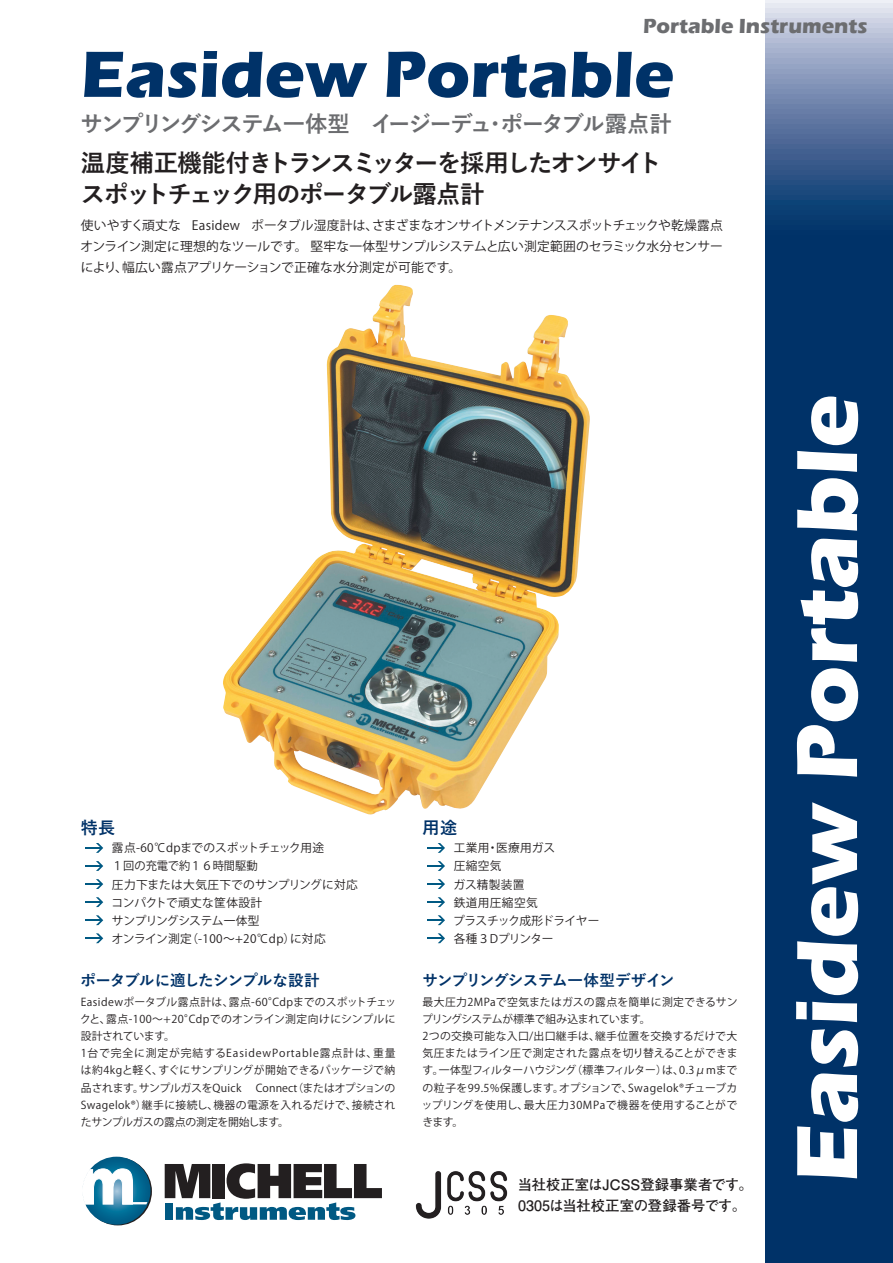
<style>
.page{position:relative;width:893px;height:1263px;background:#fff}
.page>*{position:absolute;margin:0;border:0;box-sizing:border-box;transform-origin:0 0}
.t1{font:700 89.85px "Eras ITC";color:#fff}
.t2{font:700 67.65px "Eras ITC";color:#003268}
.t3{font:700 24.45px "Yu Gothic";letter-spacing:-.075em;color:#231f20}
.t4{font:700 22.35px "Yu Gothic";letter-spacing:-.08em;color:#6c6d70}
.t5{font:700 21px "Eras ITC";color:#6c6d70}
.t6{font:700 16.95px "Yu Gothic";color:#003268}
.リード文{font:700 15.45px "Yu Gothic";letter-spacing:-.05em;color:#003268}
.t7{font:700 14.4px/21.3px "Futo Go B101 Pro";color:#231f20}
.t8{font:12.75px/21.3px "Koz Go Pr 6 N";letter-spacing:.01em;color:#231f20;text-align:justify}
.t9{font:11.7px "Koz Go Pr 6 N";letter-spacing:.03em;color:#231f20}
.t10{font:11.7px "Koz Go Pr 6 N";letter-spacing:.025em;color:#231f20}
.t11{font:11.7px "Koz Go Pr 6 N";letter-spacing:-.035em;color:#231f20}
.t12{font:11.7px "Koz Go Pr 6 N";color:#231f20;scale:.96 1}
.t13{font:11.7px "Koz Go Pr 6 N";letter-spacing:-.03em;color:#231f20}
.t14{font:11.7px "Koz Go Pr 6 N";letter-spacing:-.04em;color:#231f20}
.t15{font:11.7px "Koz Go Pr 6 N";color:#231f20}
.t16{font:11.7px "Koz Go Pr 6 N";letter-spacing:-.025em;color:#231f20}
.リード文-2{font:10.8px/17.2px "Koz Go Pr 6 N";letter-spacing:.005em;color:#231f20;text-align:justify}
</style>
<div class="page">
<svg style="left:765px;top:0;width:128px;height:1263px"></svg>
<svg style="left:82px;top:1157px;width:69px;height:68px"></svg>
<svg style="left:165px;top:1163px;width:217px;height:57px"></svg>
<svg style="left:82px;top:1169px;width:65px;height:35px"></svg>
<img style="left:415px;top:1171px;width:93px;height:48px">
<svg style="left:86px;top:843px;width:17px;height:10px"></svg>
<svg style="left:86px;top:861px;width:17px;height:10px"></svg>
<svg style="left:86px;top:879px;width:17px;height:10px"></svg>
<svg style="left:86px;top:897px;width:17px;height:10px"></svg>
<svg style="left:86px;top:915px;width:17px;height:10px"></svg>
<svg style="left:86px;top:933px;width:17px;height:10px"></svg>
<svg style="left:427px;top:843px;width:18px;height:10px"></svg>
<svg style="left:427px;top:861px;width:18px;height:10px"></svg>
<svg style="left:427px;top:879px;width:18px;height:10px"></svg>
<svg style="left:427px;top:897px;width:18px;height:10px"></svg>
<svg style="left:427px;top:915px;width:18px;height:10px"></svg>
<svg style="left:427px;top:933px;width:18px;height:10px"></svg>
<img style="left:223px;top:285px;width:367px;height:530px">
<p class="t5" style="left:643px;top:14px;width:226px">Portable Instruments</p>
<p class="t2" style="left:81px;top:35px;width:595px">Easidew Portable</p>
<p class="t4" style="left:81px;top:111px;width:593px">サンプリングシステム一体型　イージーデュ・ポータブル露点計</p>
<p class="t3" style="left:81px;top:149px;width:583px">温度補正機能付きトランスミッターを採用したオンサイト</p>
<p class="t3" style="left:81px;top:180px;width:405px">スポットチェック用のポータブル露点計</p>
<p class="t8" style="left:81px;top:214px;width:644px">使いやすく頑丈な Easidew ポータブル湿度計は、さまざまなオンサイトメンテナンススポットチェックや乾燥露点オンライン測定に理想的なツールです。 堅牢な一体型サンプルシステムと広い測定範囲のセラミック水分センサーにより、幅広い露点アプリケーションで正確な水分測定が可能です。</p>
<p class="t6" style="left:81px;top:818px;width:36px">特長</p>
<p class="t11" style="left:112px;top:841px;width:214px">露点-60℃dpまでのスポットチェック用途</p>
<p class="t12" style="left:112px;top:859px;width:153px">１回の充電で約１６時間駆動</p>
<p class="t9" style="left:112px;top:878px;width:247px">圧力下または大気圧下でのサンプリングに対応</p>
<p class="t9" style="left:112px;top:896px;width:152px">コンパクトで頑丈な筐体設計</p>
<p class="t13" style="left:112px;top:914px;width:149px">サンプリングシステム一体型</p>
<p class="t10" style="left:112px;top:932px;width:215px">オンライン測定（-100～+20℃dp）に対応</p>
<p class="リード文" style="left:81px;top:972px;width:240px">ポータブルに適したシンプルな設計</p>
<p class="リード文-2" style="left:80px;top:993px;width:318px">Easidewポータブル露点計は、露点-60°Cdpまでのスポットチェックと、露点-100～+20°Cdpでのオンライン測定向けにシンプルに設計されています。</p>
<p class="リード文-2" style="left:81px;top:1045px;width:316px">1台で完全に測定が完結するEasidewPortable露点計は、重量は約4kgと軽く、すぐにサンプリングが開始できるパッケージで納品されます。サンプルガスをQuick</p>
<p class="リード文-2" style="left:81px;top:1079px;width:316px;text-indent:175px">Connect（またはオプションのSwagelok®）継手に接続し、機器の電源を入れるだけで、接続されたサンプルガスの露点の測定を開始します。</p>
<p class="t6" style="left:423px;top:818px;width:36px">用途</p>
<p class="t9" style="left:454px;top:841px;width:103px">工業用・医療用ガス</p>
<p class="t15" style="left:454px;top:859px;width:49px">圧縮空気</p>
<p class="t15" style="left:453px;top:878px;width:73px">ガス精製装置</p>
<p class="t9" style="left:454px;top:896px;width:85px">鉄道用圧縮空気</p>
<p class="t14" style="left:453px;top:914px;width:148px">プラスチック成形ドライヤー</p>
<p class="t16" style="left:454px;top:932px;width:101px">各種３Dプリンター</p>
<p class="リード文" style="left:422px;top:972px;width:254px">サンプリングシステム一体型デザイン</p>
<p class="リード文-2" style="left:422px;top:993px;width:317px">最大圧力2MPaで空気またはガスの露点を簡単に測定できるサンプリングシステムが標準で組み込まれています。</p>
<p class="リード文-2" style="left:422px;top:1028px;width:317px">2つの交換可能な入口/出口継手は、継手位置を交換するだけで大気圧またはライン圧で測定された露点を切り替えることができます。一体型フィルターハウジング（標準フィルター）は、0.3μmまでの粒子を99.5%保護します。オプションで、Swagelok®チューブカップリングを使用し、最大圧力30MPaで機器を使用することができます。</p>
<p class="t7" style="left:518px;top:1172px;width:237px">当社校正室はJCSS登録事業者です。<br>0305は当社校正室の登録番号です。</p>
<p class="t1" style="left:775px;top:1183px;width:790px;rotate:-90deg">Easidew Portable</p>
</div>
